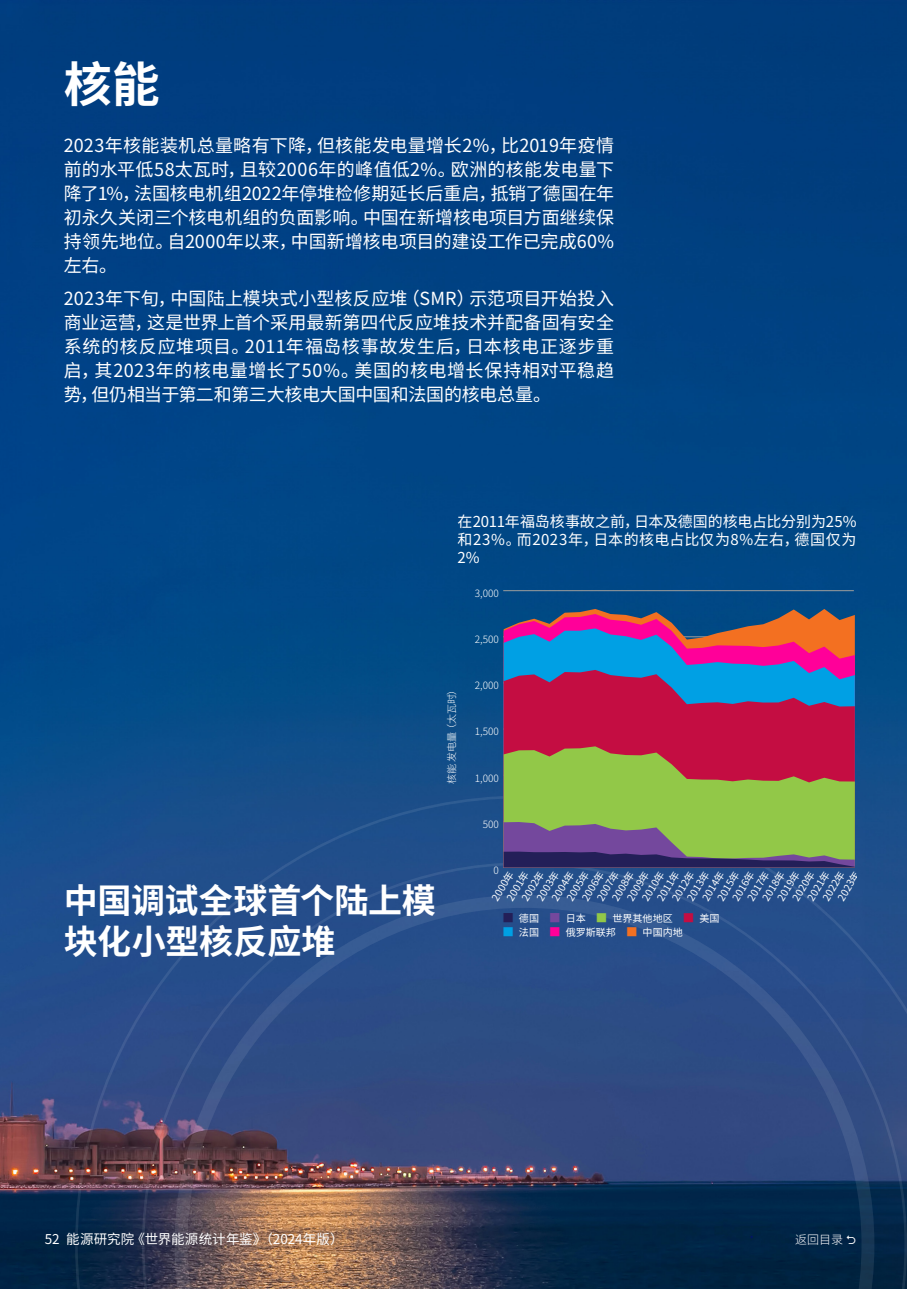
<style>
.page{position:relative;width:919px;height:1289px;background:#fff}
.page>*{position:absolute;margin:0;border:0;box-sizing:border-box;transform-origin:0 0}
.t1{font:700 48px "Noto Sans CJ Ksc";color:#fff}
.t2{font:700 34.05px/40.8px "Noto Sans CJ Ksc";letter-spacing:-.005em;color:#fff}
.t3{font:18px/24px "Noto Sans CJ Ksc";letter-spacing:-.005em;color:#fff;text-align:justify}
.t4{font:15px/18px "Noto Sans CJ Ksc";letter-spacing:.005em;color:#fff;text-align:justify}
.t5{font:13.5px "Noto Sans CJ Ksc";color:#fff}
.t6{font:300 12px "Noto Sans CJ Ksc";color:#fff}
.t7{font:10.05px "Noto Sans CJ Ksc";color:#fff}
.t8{font:300 10.05px "Noto Sans CJ Ksc";color:#fff}
.s1{font-size:11.55px;color:#231f58}
.s2{font-size:11.55px;color:#74489d}
.s3{font-size:11.25px;color:#92c848}
.s4{font-size:9.9px}
.s5{font-size:11.25px;color:#c40d42}
.s6{font-size:11.25px;color:#00a0e4}
.s7{font-size:11.25px;color:#f09}
.s8{font-size:11.25px;color:#f37021}
</style>
<div class="page">
<img style="left:0;top:0;width:906px;height:1288px">
<svg style="left:75px;top:795px;width:832px;height:493px;background:#304977"></svg>
<hr style="left:503px;top:867px;width:351px;height:1px;background:#9d9d9c">
<hr style="left:503px;top:590px;width:350px;height:1px;background:#9d9d9c">
<svg style="left:503px;top:614px;width:351px;height:14px;background:#8f4665"></svg>
<svg style="left:503px;top:628px;width:351px;height:42px;background:#8162a0"></svg>
<svg style="left:503px;top:670px;width:351px;height:76px;background:#92326b"></svg>
<svg style="left:503px;top:746px;width:351px;height:121px;background:#8d8b52"></svg>
<svg style="left:846px;top:1234px;width:9px;height:9px"></svg>
<h1 class="t1" style="left:64px;top:57px;width:97px">核能</h1>
<p class="t3" style="left:64px;top:134px;width:551px">2023年核能装机总量略有下降，但核能发电量增长2%，比2019年疫情前的水平低58太瓦时，且较2006年的峰值低2%。欧洲的核能发电量下降了1%，法国核电机组2022年停堆检修期延长后重启，抵销了德国在年初永久关闭三个核电机组的负面影响。中国在新增核电项目方面继续保持领先地位。自2000年以来，中国新增核电项目的建设工作已完成60%左右。</p>
<p class="t3" style="left:64px;top:286px;width:551px">2023年下旬，中国陆上模块式小型核反应堆（SMR）示范项目开始投入商业运营，这是世界上首个采用最新第四代反应堆技术并配备固有安全系统的核反应堆项目。2011年福岛核事故发生后，日本核电正逐步重启，其2023年的核电量增长了50%。美国的核电增长保持相对平稳趋势，但仍相当于第二和第三大核电大国中国和法国的核电总量。</p>
<p class="t4" style="left:457px;top:512px;width:400px">在2011年福岛核事故之前，日本及德国的核电占比分别为25%和23%。而2023年，日本的核电占比仅为8%左右，德国仅为2%</p>
<p class="t8" style="left:475px;top:587px;width:26px">3,000</p>
<p class="t8" style="left:446px;top:784px;width:101px;rotate:-90deg">核能 发电量 （太瓦时）</p>
<h2 class="t2" style="left:64px;top:880px;width:373px">中国调试全球首个陆上模块化小型核反应堆</h2>
<p class="t8" style="left:475px;top:634px;width:26px">2,500</p>
<p class="t8" style="left:475px;top:680px;width:26px">2,000</p>
<p class="t8" style="left:475px;top:726px;width:26px">1,500</p>
<p class="t8" style="left:475px;top:772px;width:26px">1,000</p>
<p class="t8" style="left:482px;top:818px;width:18px">500</p>
<p class="t8" style="left:493px;top:864px;width:7px">0</p>
<p class="t7" style="left:805px;top:896px;width:34px;rotate:-58deg">2021年</p>
<p class="t7" style="left:820px;top:896px;width:34px;rotate:-58deg">2022年</p>
<p class="t7" style="left:775px;top:896px;width:34px;rotate:-58deg">2019年</p>
<p class="t7" style="left:790px;top:896px;width:34px;rotate:-58deg">2020年</p>
<p class="t7" style="left:760px;top:896px;width:34px;rotate:-58deg">2018年</p>
<p class="t7" style="left:715px;top:896px;width:34px;rotate:-58deg">2015年</p>
<p class="t7" style="left:730px;top:896px;width:34px;rotate:-58deg">2016年</p>
<p class="t7" style="left:745px;top:896px;width:34px;rotate:-58deg">2017年</p>
<p class="t7" style="left:700px;top:896px;width:34px;rotate:-58deg">2014年</p>
<p class="t7" style="left:670px;top:896px;width:34px;rotate:-58deg">2012年</p>
<p class="t7" style="left:685px;top:896px;width:34px;rotate:-58deg">2013年</p>
<p class="t7" style="left:655px;top:896px;width:34px;rotate:-58deg">2011年</p>
<p class="t7" style="left:609px;top:896px;width:34px;rotate:-58deg">2008年</p>
<p class="t7" style="left:624px;top:896px;width:34px;rotate:-58deg">2009年</p>
<p class="t7" style="left:640px;top:896px;width:34px;rotate:-58deg">2010年</p>
<p class="t7" style="left:594px;top:896px;width:34px;rotate:-58deg">2007年</p>
<p class="t7" style="left:564px;top:896px;width:34px;rotate:-58deg">2005年</p>
<p class="t7" style="left:579px;top:896px;width:34px;rotate:-58deg">2006年</p>
<p class="t7" style="left:534px;top:896px;width:34px;rotate:-58deg">2003年</p>
<p class="t7" style="left:549px;top:896px;width:34px;rotate:-58deg">2004年</p>
<p class="t7" style="left:519px;top:896px;width:34px;rotate:-58deg">2002年</p>
<p class="t7" style="left:489px;top:896px;width:34px;rotate:-58deg">2000年</p>
<p class="t7" style="left:835px;top:896px;width:34px;rotate:-58deg">2023年</p>
<p class="t7" style="left:504px;top:896px;width:34px;rotate:-58deg">2001年</p>
<p class="t7" style="left:502px;top:912px;width:219px"><span class="s1">■</span> 德国 <span class="s2">■</span> 日本 <span class="s3">■</span> <span class="s4">世界其他地区</span> <span class="s5">■</span> 美国</p>
<p class="t7" style="left:502px;top:927px;width:182px"><span class="s6">■</span> 法国 <span class="s7">■</span> 俄罗斯联邦 <span class="s8">■</span> 中国内地</p>
<p class="t5" style="left:45px;top:1231px;width:300px">52 能源研究院《世界能源统计年鉴》（2024年版）</p>
<p class="t6" style="left:795px;top:1232px;width:49px">返回目录</p>
</div>
